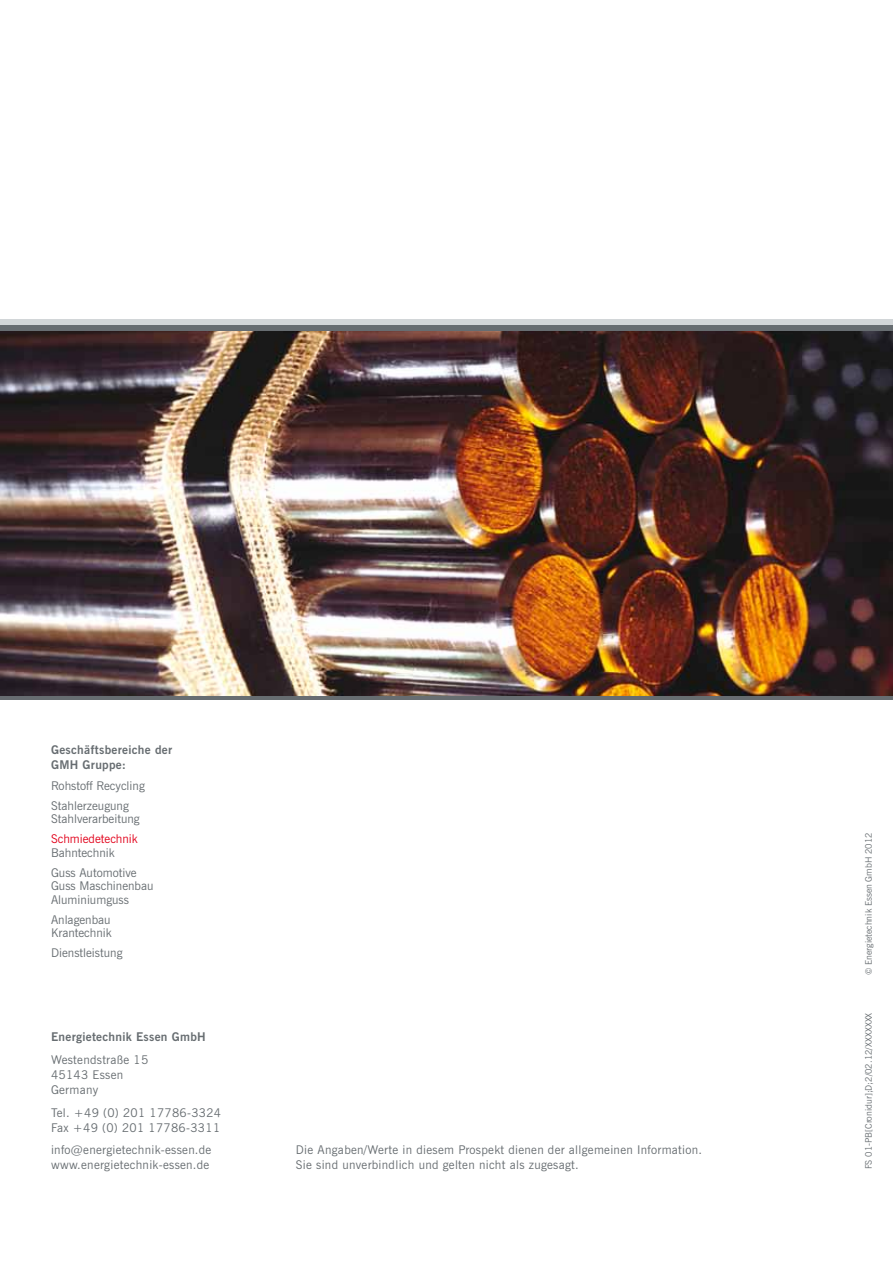
<style>
.page{position:relative;width:893px;height:1263px;background:#fff}
.page>*{position:absolute;margin:0;border:0;box-sizing:border-box;transform-origin:0 0}
.t1{font:12px/15px "News Gothic BT";letter-spacing:.025em;color:#676d71}
.t2{font:12px/20px "News Gothic BT";color:#676d71}
.t3{font:700 12px/15px "News Gothic BT";letter-spacing:.025em;color:#676d71}
.t4{font:12px "News Gothic BT";color:#e2001a}
.t5{font:9px "News Gothic BT";color:#676d71}
</style>
<div class="page">
<div style="left:0;top:319px;width:893px;height:6px;background:#d2d6d8"></div>
<div style="left:0;top:325px;width:893px;height:7px;background:#676d71"></div>
<div style="left:0;top:693px;width:893px;height:6px;background:#676d71"></div>
<img style="left:0;top:332px;width:893px;height:364px">
<p class="t3" style="left:51px;top:742px;width:123px">Geschäftsbereiche der<br>GMH Gruppe:</p>
<p class="t2" style="left:51px;top:776px;width:95px">Rohstoff Recycling<br>Stahlerzeugung</p>
<p class="t1" style="left:51px;top:811px;width:90px">Stahlverarbeitung</p>
<p class="t4" style="left:51px;top:832px;width:88px">Schmiedetechnik</p>
<p class="t2" style="left:51px;top:842px;width:87px">Bahntechnik<br>Guss Automotive</p>
<p class="t2" style="left:51px;top:879px;width:104px;line-height:13.5px">Guss Maschinenbau<br>Aluminiumguss</p>
<p class="t1" style="left:51px;top:912px;width:62px;line-height:13.5px">Anlagenbau<br>Krantechnik</p>
<p class="t1" style="left:51px;top:945px;width:73px">Dienstleistung</p>
<p class="t3" style="left:51px;top:1029px;width:156px">Energietechnik Essen GmbH</p>
<p class="t1" style="left:51px;top:1052px;width:99px">Westendstraße 15<br>45143 Essen<br>Germany</p>
<p class="t1" style="left:51px;top:1105px;width:172px">Tel. +49 (0) 201 17786-3324<br>Fax +49 (0) 201 17786-3311</p>
<p class="t1" style="left:51px;top:1142px;width:162px">info@energietechnik-essen.de www.energietechnik-essen.de</p>
<p class="t1" style="left:296px;top:1142px;width:408px">Die Angaben/Werte in diesem Prospekt dienen der allgemeinen I nformation.<br>Sie sind unverbindlich und gelten nicht als zugesagt.</p>
<p class="t5" style="left:863px;top:975px;width:144px;rotate:-90deg">© Energietechnik Essen GmbH 2012</p>
<p class="t5" style="left:863px;top:1169px;width:158px;rotate:-90deg">FS 01-PB[Cronidur];D;2/02.12/XXXXXXX</p>
</div>
